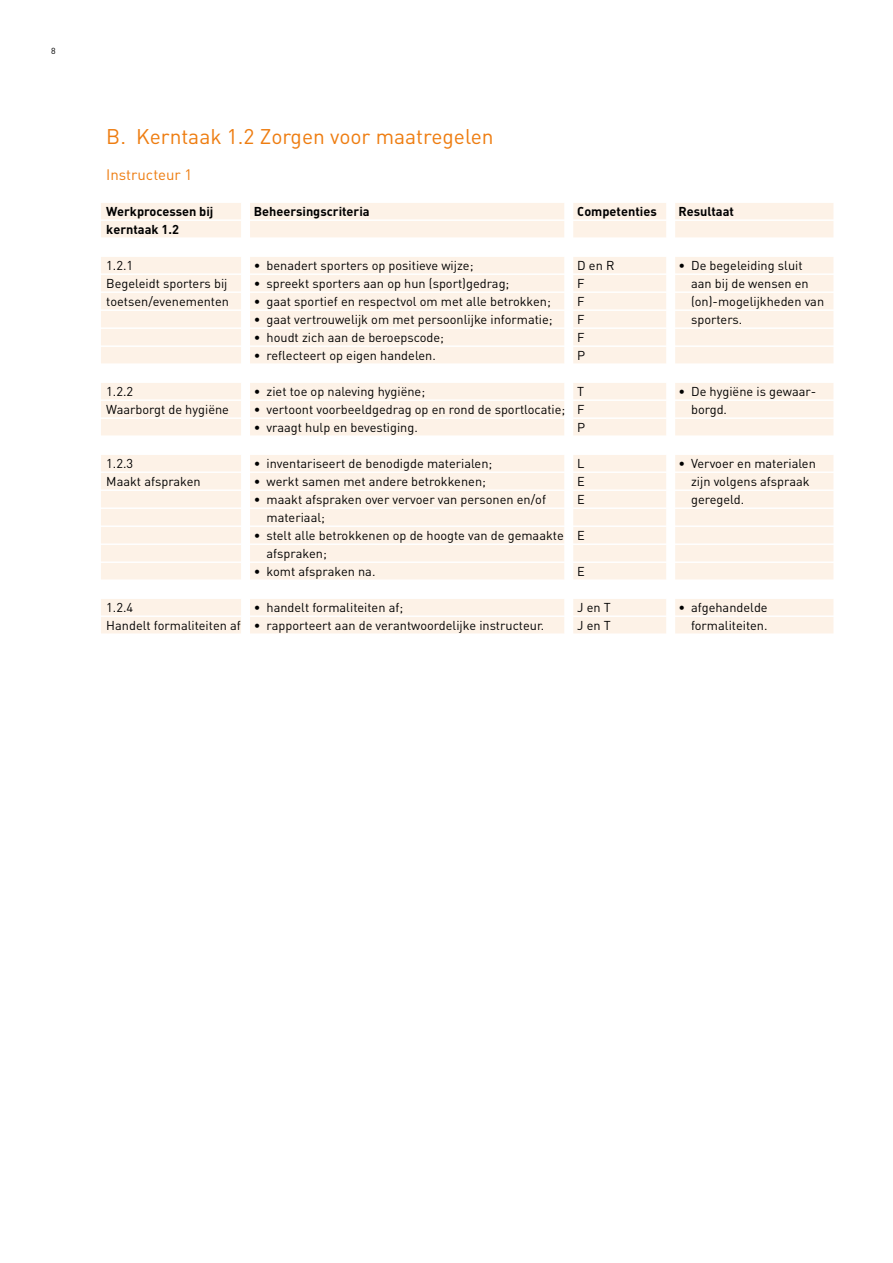
<style>
.page{position:relative;width:893px;height:1263px;background:#fff}
.page>*{position:absolute;margin:0;border:0;box-sizing:border-box;transform-origin:0 0}
.t1{font:21px "DIN";color:#ee7d11}
.t2{font:15px "DIN";color:#ee7d11}
.t3{font:12.75px/18px "DIN";color:#000}
.t4{font:700 12.75px/18px "DIN";color:#000}
.t5{font:8.7px "DIN";color:#000}
</style>
<div class="page">
<div style="left:101px;top:203px;width:732px;height:16px;background:#fdf2e7"></div>
<div style="left:101px;top:221px;width:732px;height:16px;background:#fdf2e7"></div>
<div style="left:101px;top:257px;width:732px;height:16px;background:#fdf2e7"></div>
<div style="left:101px;top:275px;width:732px;height:16px;background:#fdf2e7"></div>
<div style="left:101px;top:293px;width:732px;height:16px;background:#fdf2e7"></div>
<div style="left:101px;top:311px;width:732px;height:16px;background:#fdf2e7"></div>
<div style="left:101px;top:329px;width:732px;height:16px;background:#fdf2e7"></div>
<div style="left:101px;top:347px;width:732px;height:16px;background:#fdf2e7"></div>
<div style="left:101px;top:383px;width:732px;height:16px;background:#fdf2e7"></div>
<div style="left:101px;top:401px;width:732px;height:16px;background:#fdf2e7"></div>
<div style="left:101px;top:419px;width:732px;height:16px;background:#fdf2e7"></div>
<div style="left:101px;top:455px;width:732px;height:16px;background:#fdf2e7"></div>
<div style="left:101px;top:473px;width:732px;height:16px;background:#fdf2e7"></div>
<div style="left:101px;top:491px;width:732px;height:16px;background:#fdf2e7"></div>
<div style="left:101px;top:509px;width:732px;height:16px;background:#fdf2e7"></div>
<div style="left:101px;top:527px;width:732px;height:16px;background:#fdf2e7"></div>
<div style="left:101px;top:545px;width:732px;height:16px;background:#fdf2e7"></div>
<div style="left:101px;top:563px;width:732px;height:16px;background:#fdf2e7"></div>
<div style="left:101px;top:599px;width:732px;height:16px;background:#fdf2e7"></div>
<div style="left:101px;top:617px;width:732px;height:16px;background:#fdf2e7"></div>
<div style="left:241px;top:162px;width:9px;height:494px;background:#fff"></div>
<div style="left:564px;top:185px;width:9px;height:463px;background:#fff"></div>
<div style="left:666px;top:198px;width:9px;height:492px;background:#fff"></div>
<p class="t5" style="left:51px;top:45px;width:6px">8</p>
<h1 class="t1" style="left:106px;top:123px;width:389px">B. Kerntaak 1.2 Zorgen voor maatregelen</h1>
<p class="t2" style="left:106px;top:165px;width:88px">Instructeur 1</p>
<p class="t4" style="left:106px;top:202px;width:109px">Werkprocessen bij kerntaak 1.2</p>
<p class="t4" style="left:254px;top:202px;width:117px">Beheersingscriteria</p>
<p class="t4" style="left:577px;top:202px;width:81px">Competenties</p>
<p class="t4" style="left:678px;top:202px;width:57px">Resultaat</p>
<p class="t3" style="left:106px;top:256px;width:124px">1.2.1<br>Begeleidt sporters bij toetsen/evenementen</p>
<p class="t3" style="left:254px;top:256px;width:221px">• benadert sporters op positieve wijze;</p>
<p class="t3" style="left:577px;top:256px;width:39px">D en R<br>F<br>F<br>F<br>F<br>P</p>
<p class="t3" style="left:691px;top:256px;width:135px;text-indent:-13px">• De begeleiding sluit aan bij de wensen en (on)-mogelijkheden van sporters.</p>
<p class="t3" style="left:254px;top:274px;width:257px">• spreekt sporters aan op hun (sport)gedrag;</p>
<p class="t3" style="left:254px;top:292px;width:299px">• gaat sportief en respectvol om met alle betrokken;</p>
<p class="t3" style="left:254px;top:310px;width:300px">• gaat vertrouwelijk om met persoonlijke informatie;</p>
<p class="t3" style="left:254px;top:328px;width:192px">• houdt zich aan de beroepscode;</p>
<p class="t3" style="left:254px;top:346px;width:184px">• reflecteert op eigen handelen.</p>
<p class="t3" style="left:106px;top:382px;width:124px">1.2.2<br>Waarborgt de hygiëne</p>
<p class="t3" style="left:254px;top:382px;width:173px">• ziet toe op naleving hygiëne;</p>
<p class="t3" style="left:254px;top:400px;width:313px">• vertoont voorbeeldgedrag op en rond de sportlocatie;</p>
<p class="t3" style="left:254px;top:418px;width:166px">• vraagt hulp en bevestiging.</p>
<p class="t3" style="left:106px;top:454px;width:96px">1.2.3<br>Maakt afspraken</p>
<p class="t3" style="left:254px;top:454px;width:240px">• inventariseert de benodigde materialen;</p>
<p class="t3" style="left:254px;top:472px;width:234px">• werkt samen met andere betrokkenen;</p>
<p class="t3" style="left:267px;top:490px;width:281px;text-indent:-13px">• maakt afspraken over vervoer van personen en/of materiaal;</p>
<p class="t3" style="left:267px;top:526px;width:299px;text-indent:-13px">• stelt alle betrokkenen op de hoogte van de gemaakte afspraken;</p>
<p class="t3" style="left:254px;top:562px;width:123px">• komt afspraken na.</p>
<p class="t3" style="left:106px;top:598px;width:136px">1.2.4<br>Handelt formaliteiten af</p>
<p class="t3" style="left:254px;top:598px;width:151px">• handelt formaliteiten af;</p>
<p class="t3" style="left:254px;top:616px;width:292px">• rapporteert aan de verantwoordelijke instructeur.</p>
<p class="t3" style="left:577px;top:382px;width:10px;text-align:justify">T F P</p>
<p class="t3" style="left:691px;top:382px;width:125px;text-indent:-13px">• De hygiëne is gewaar&shy;borgd.</p>
<p class="t3" style="left:577px;top:454px;width:9px;text-align:justify">L E E</p>
<p class="t3" style="left:577px;top:526px;width:9px">E</p>
<p class="t3" style="left:577px;top:562px;width:9px">E</p>
<p class="t3" style="left:691px;top:454px;width:126px;text-indent:-13px">• Vervoer en materialen zijn volgens afspraak geregeld.</p>
<p class="t3" style="left:577px;top:598px;width:35px">J en T<br>J en T</p>
<p class="t3" style="left:678px;top:598px;width:91px;text-align:right">• afgehandelde formaliteiten.</p>
</div>
